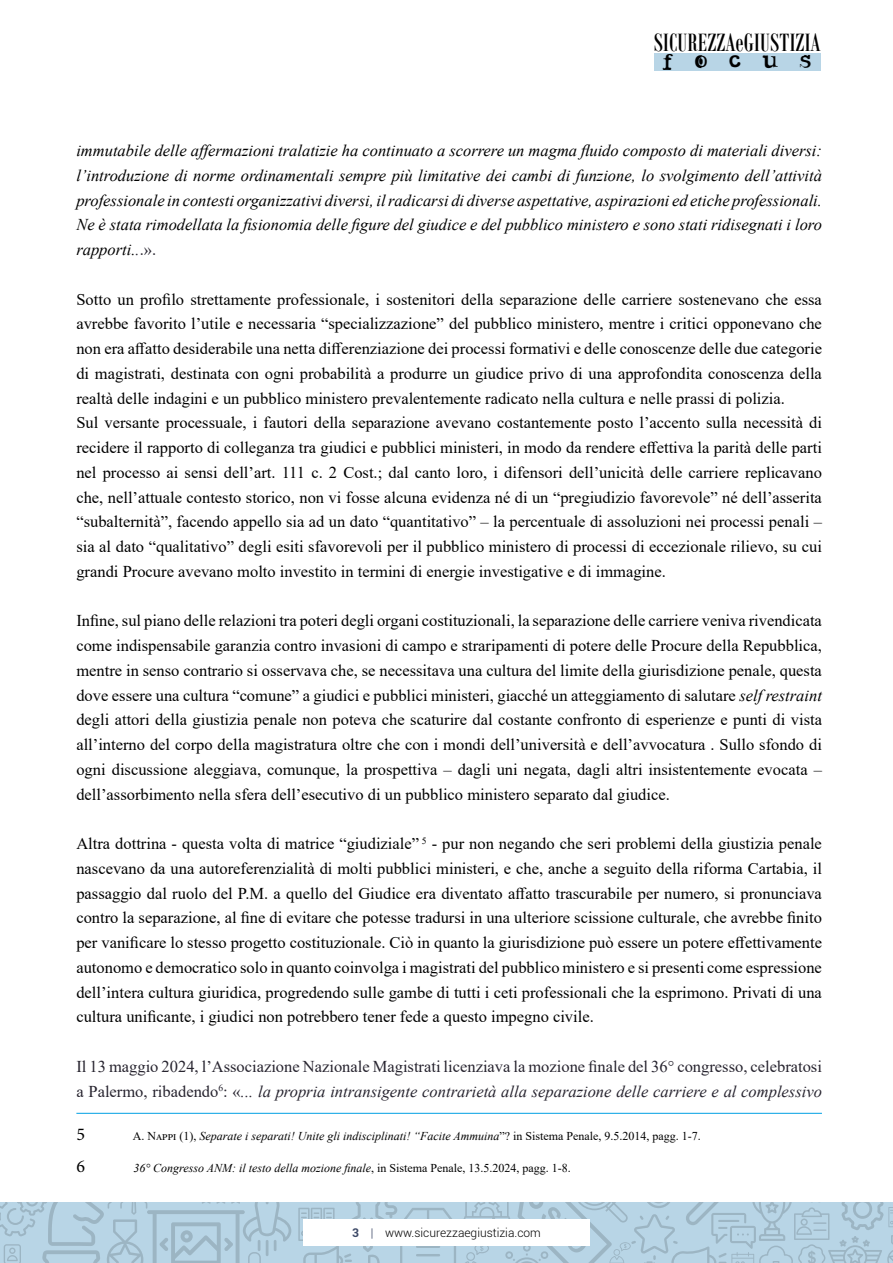
<style>
.page{position:relative;width:893px;height:1263px;background:#fff}
.page>*{position:absolute;margin:0;border:0;box-sizing:border-box;transform-origin:0 0}
.t1{font:27px "Bodoni MT Condensed";letter-spacing:.01em;color:#000}
.t2{font:18px "Noir Filled";letter-spacing:1.13em;color:#000}
.t3{font:18px "Minion Pro";color:#000}
.t4{font:16.5px/24.8px "Times New Roman";color:#000;text-align:justify}
.t5{font:italic 16.5px/24.8px "Times New Roman";color:#000;text-align:justify}
.t6{font:16.5px/24.8px "Times New Roman";color:#27242f}
.t7{font:italic 12px "Times New Roman";color:#000}
.t8{font:300 12px "Roboto";color:#000}
.s1{color:#27242f}
.s2{font-style:normal;color:#27242f}
.s3{font-style:italic}
.s4{font-style:normal}
.s5{font-weight:700;color:#3d4967}
.s6{color:#3d4967}
</style>
<div class="page">
<svg style="left:0;top:1202px;width:893px;height:61px;background:#b2cede"></svg>
<div style="left:303px;top:1219px;width:287px;height:26px;background:#fff"></div>
<div style="left:654px;top:53px;width:167px;height:18px;background:#b8d5e6"></div>
<hr style="left:76px;top:1113px;width:746px;height:1px;background:#009fe3">
<h1 class="t1" style="left:654px;top:26px;width:168px">SICUREZZAeGIUSTIZIA</h1>
<p class="t2" style="left:662px;top:48px;width:151px">FOCUS</p>
<p class="t5" style="left:76px;top:138px;width:747px">immutabile delle affermazioni tralatizie ha continuato a scorrere un magma fluido composto di materiali diversi: l’introduzione di norme ordinamentali sempre più limitative dei cambi di funzione, lo svolgimento dell’attività professionale in contesti organizzativi diversi, il radicarsi di diverse aspettative, aspirazioni ed etiche professionali.<br>Ne è stata rimodellata la fisionomia delle figure del giudice e del pubblico ministero e sono stati ridisegnati i loro rapporti.<span class="s1">.</span><span class="s2">.».</span></p>
<p class="t4" style="left:76px;top:286px;width:747px;text-align:left">Sotto un profilo strettamente professionale, i sostenitori della separazione delle carriere sostenevano che essa avrebbe favorito l’utile e necessaria “specializzazione” del pubblico ministero, mentre i critici opponevano che non era affatto desiderabile una netta differenziazione dei processi formativi e delle conoscenze delle due categorie di magistrati, destinata con ogni probabilità a produrre un giudice privo di una approfondita conoscenza della realtà delle indagini e un pubblico ministero prevalentemente radicato nella cultura e nelle prassi di polizia.<br>Sul versante processuale, i fautori della separazione avevano costantemente posto l’accento sulla necessità di recidere il rapporto di colleganza tra giudici e pubblici ministeri, in modo da rendere effettiva la parità delle parti nel processo ai sensi dell’art. 111 c. 2 Cost.; dal canto loro, i difensori dell’unicità delle carriere replicavano che, nell’attuale contesto storico, non vi fosse alcuna evidenza né di un “pregiudizio favorevole” né dell’asserita “subalternità”, facendo appello sia ad un dato “quantitativo” – la percentuale di assoluzioni nei processi penali – sia al dato “qualitativo” degli esiti sfavorevoli per il pubblico ministero di processi di eccezionale rilievo, su cui grandi Procure avevano molto investito in termini di energie investigative e di immagine.</p>
<p class="t4" style="left:76px;top:608px;width:747px">Infine, sul piano delle relazioni tra poteri degli organi costituzionali, la separazione delle carriere veniva rivendicata come indispensabile garanzia contro invasioni di campo e straripamenti di potere delle Procure della Repubblica, mentre in senso contrario si osservava che, se necessitava una cultura del limite della giurisdizione penale, questa dove essere una cultura “comune” a giudici e pubblici ministeri, giacché un atteggiamento di salutare <span class="s3">self restraint </span>degli attori della giustizia penale non poteva che scaturire dal costante confronto di esperienze e punti di vista all’interno del corpo della magistratura oltre che con i mondi dell’università e dell’avvocatura . Sullo sfondo di ogni discussione aleggiava, comunque, la prospettiva – dagli uni negata, dagli altri insistentemente evocata – dell’assorbimento nella sfera dell’esecutivo di un pubblico ministero separato dal giudice.</p>
<p class="t4" style="left:76px;top:831px;width:747px">Altra dottrina - questa volta di matrice “giudiziale” <sup>5</sup> - pur non negando che seri problemi della giustizia penale nascevano da una autoreferenzialità di molti pubblici ministeri, e che, anche a seguito della riforma Cartabia, il passaggio dal ruolo del P.M. a quello del Giudice era diventato affatto trascurabile per numero, si pronunciava contro la separazione, al fine di evitare che potesse tradursi in una ulteriore scissione culturale, che avrebbe finito per vanificare lo stesso progetto costituzionale. Ciò in quanto la giurisdizione può essere un potere effettivamente autonomo e democratico solo in quanto coinvolga i magistrati del pubblico ministero e si presenti come espressione dell’intera cultura giuridica, progredendo sulle gambe di tutti i ceti professionali che la esprimono. Privati di una cultura unificante, i giudici non potrebbero tener fede a questo impegno civile.</p>
<p class="t6" style="left:76px;top:1053px;width:747px">Il 13 maggio 2024, l’Associazione Nazionale Magistrati licenziava la mozione finale del 36° congresso, celebratosi a Palermo, ribadendo<sup>6</sup>: «<span class="s3">... la propria intransigente contrarietà alla separazione delle carriere e al complessivo</span></p>
<p class="t3" style="left:76px;top:1124px;width:10px">5</p>
<p class="t7" style="left:133px;top:1128px;width:570px"><span class="s4">A. Nappi (1),</span> Separate i separati! Unite gli indisciplinati! “Facite Ammuina<span class="s4">”? in Sistema Penale, 9.5.2014, pagg. 1-7.</span></p>
<p class="t3" style="left:76px;top:1155px;width:10px">6</p>
<p class="t7" style="left:133px;top:1159px;width:439px">36° Congresso ANM: il testo della mozione finale<span class="s4">, in Sistema Penale, 13.5.2024, pagg. 1-8.</span></p>
<p class="t8" style="left:352px;top:1224px;width:190px"><span class="s5">3</span> <span class="s6">|</span> www.sicurezzaegiustizia.com</p>
</div>
